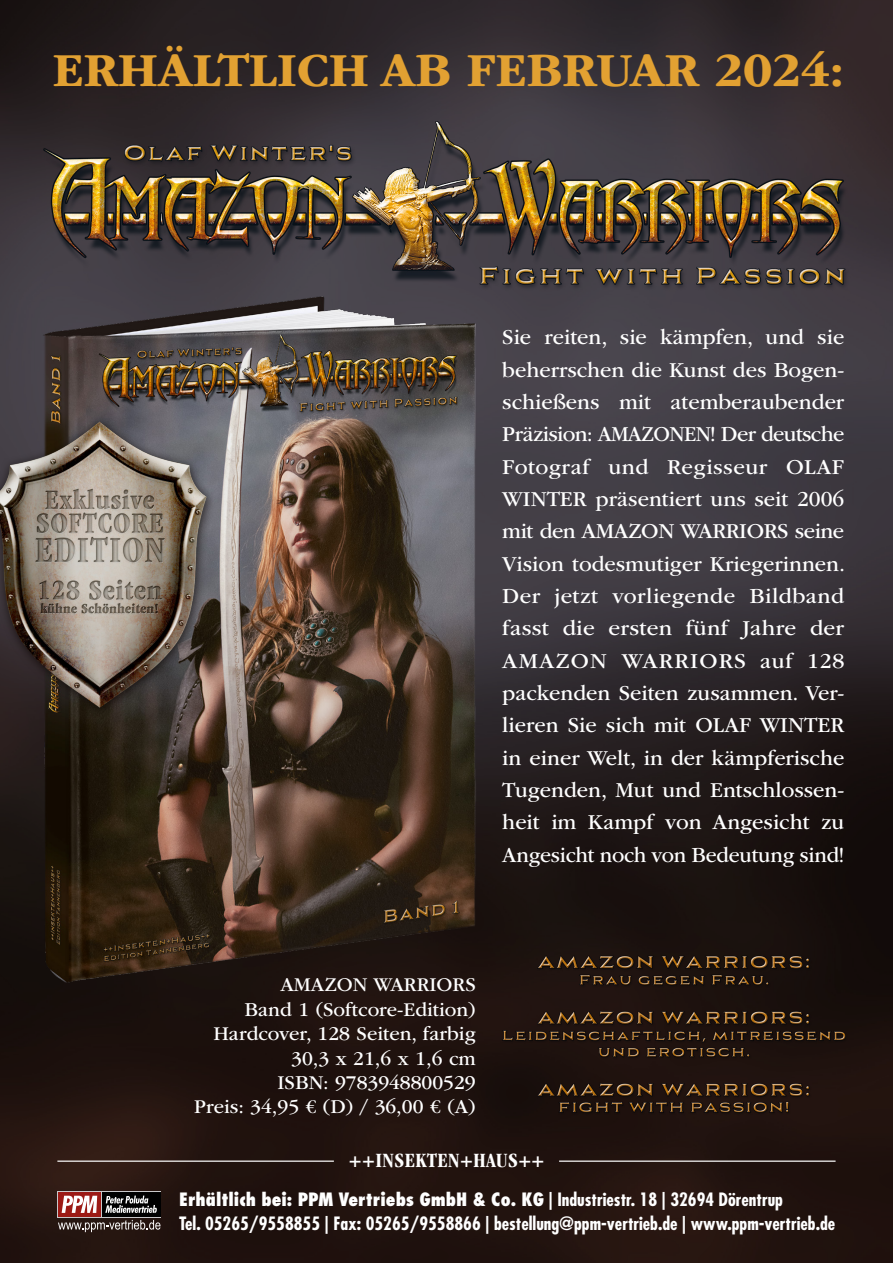
<style>
.page{position:relative;width:893px;height:1263px;background:#fff}
.page>*{position:absolute;margin:0;border:0;box-sizing:border-box;transform-origin:0 0}
.t1{font:700 49.5px "ITC Garamond Std";letter-spacing:-.01em;color:#e2a132}
.t2{font:22.2px/32.4px "ITC Garamond Std";letter-spacing:-.01em;color:#fff;text-align:justify}
.t3{font:700 condensed 21px "ITC Garamond Std";letter-spacing:.02em;color:#fff}
.t4{font:20.25px/24.3px "ITC Garamond Std";color:#fff;text-align:right}
.t5{font:700 condensed 17.85px "Futura Std";color:#fff}
.t6{font:800 condensed 17.85px "Futura Std";color:#fff}
.s1{font-weight:700}
</style>
<div class="page">
<img style="left:0;top:0;width:893px;height:1263px">
<img style="left:5px;top:269px;width:522px;height:746px">
<img style="left:44px;top:121px;width:806px;height:202px">
<img style="left:500px;top:939px;width:348px;height:198px">
<img style="left:0;top:411px;width:253px;height:307px">
<div style="left:57px;top:1191px;width:104px;height:26px;background:#c9c8ca"></div>
<div style="left:102px;top:1192px;width:58px;height:24px;background:#000"></div>
<svg style="left:105px;top:1195px;width:52px;height:18px"></svg>
<div style="left:58px;top:1192px;width:43px;height:24px;background:#9c1a15"></div>
<svg style="left:62px;top:1196px;width:35px;height:17px"></svg>
<svg style="left:58px;top:1220px;width:102px;height:12px"></svg>
<hr style="left:57px;top:1160px;width:277px;height:2px;background:#fff">
<hr style="left:559px;top:1160px;width:277px;height:2px;background:#fff">
<p class="t1" style="left:52px;top:42px;width:793px">ERHÄLTLICH AB FEBRUAR 2024:</p>
<p class="t2" style="left:502px;top:321px;width:344px">Sie reiten, sie kämpfen, und sie beherrschen die Kunst des Bogen&shy;schießens mit atemberaubender Präzision: AMAZONEN! Der deutsche Fotograf und Regisseur OLAF WINTER präsentiert uns seit 2006 mit den AMAZON WARRIORS seine Vision todesmutiger Kriegerinnen.<br>Der jetzt vorliegende Bildband fasst die ersten fünf Jahre der AMAZON WARRIORS auf 128 packenden Seiten zusammen. Ver&shy;lieren Sie sich mit OLAF WINTER in einer Welt, in der kämpferische Tugenden, Mut und Entschlossen&shy;heit im Kampf von Angesicht zu Angesicht noch von Bedeutung sind!</p>
<p class="t4" style="left:244px;top:973px;width:233px">AMAZON WARRIORS<br>Band 1 (Softcore-Edition)</p>
<p class="t4" style="left:213px;top:1022px;width:264px">Hardcover, 128 Seiten, farbig</p>
<p class="t4" style="left:291px;top:1046px;width:186px">30,3 x 21,6 x 1,6 cm</p>
<p class="t4" style="left:277px;top:1070px;width:200px">ISBN: 9783948800529</p>
<p class="t4" style="left:194px;top:1095px;width:283px">Preis: 34,95 € (D) / 36,00 € (A)</p>
<p class="t3" style="left:349px;top:1148px;width:197px">++INSEKTEN+HAUS++</p>
<p class="t6" style="left:179px;top:1188px;width:605px">Erhältlich bei: PPM Vertriebs GmbH &amp; Co. KG <span class="s1">| Industriestr. 18 | 32694 Dörentrup</span></p>
<p class="t5" style="left:179px;top:1212px;width:658px">Tel. 05265/9558855 | Fax: 05265/9558866 | bestellung@ppm-vertrieb.de | www.ppm-vertrieb.de</p>
</div>
